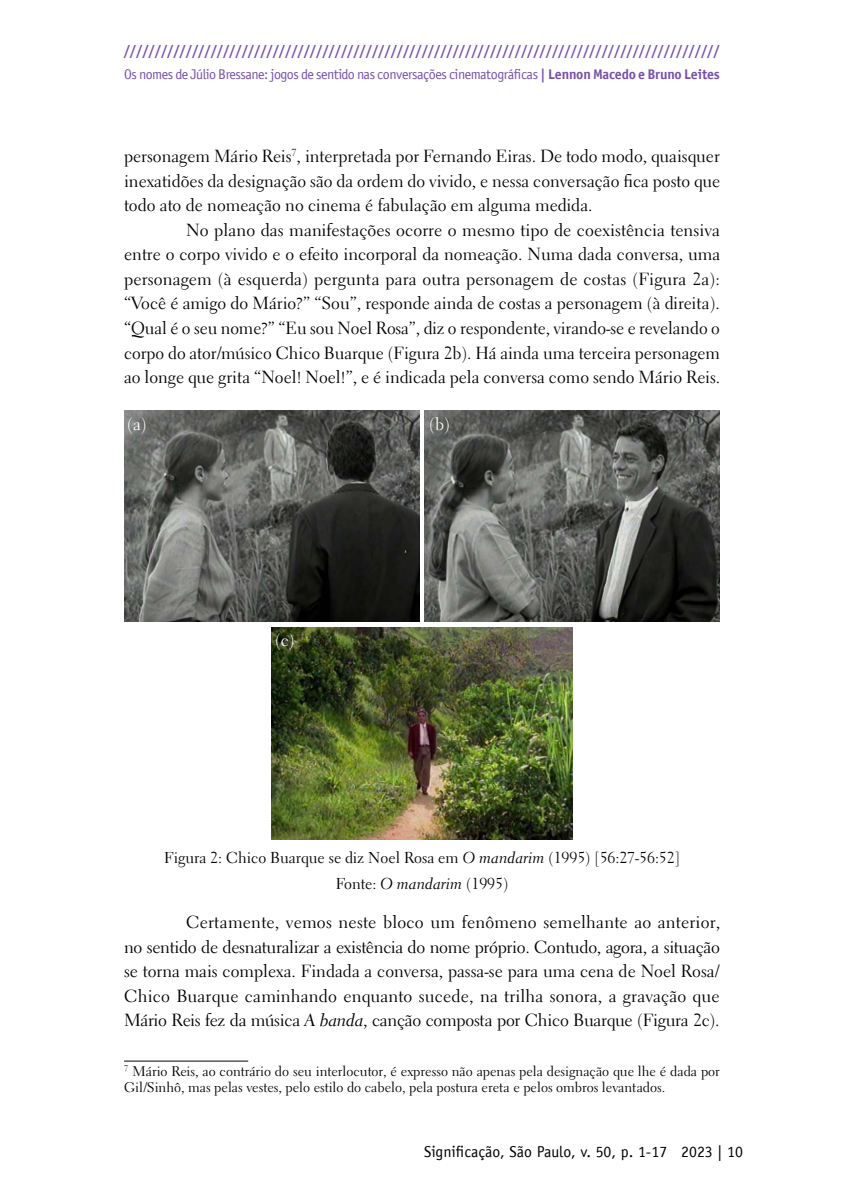
<style>
.page{position:relative;width:844px;height:1191px;background:#fff}
.page>*{position:absolute;margin:0;border:0;box-sizing:border-box;transform-origin:0 0}
.t1{font:17.5px/24.5px "Electra LT Std";color:#000;text-align:justify}
.t2{font:17.5px "Electra LT Std";color:#fff}
.t3{font:15.75px/25.7px "Electra LT Std";color:#000;text-align:center}
.t4{font:15.75px "Officina Sans LT";color:#000}
.t5{font:14px/15.8px "Electra LT Std";color:#000}
.t6{font:700 14px "Officina Sans LT";color:#7850ab}
.t7{font:14px "Officina Sans LT";letter-spacing:-.03em;color:#7850ab}
.s1{font-weight:700}
.s2{font-family:"Electra LT Std Cursive"}
</style>
<div class="page">
<img style="left:124px;top:410px;width:295px;height:212px">
<img style="left:424px;top:410px;width:295px;height:212px">
<img style="left:271px;top:627px;width:301px;height:212px">
<hr style="left:124px;top:1060px;width:124px;height:1px;background:#000">
<p class="t6" style="left:124px;top:41px;width:597px">////////////////////////////////////////////////////////////////////////////////////////////////</p>
<p class="t7" style="left:124px;top:66px;width:597px">Os nomes de Júlio Bressane: jogos de sentido nas conversações cinematográficas <span class="s1">| Lennon Macedo e Bruno Leites</span></p>
<p class="t1" style="left:124px;top:144px;width:597px">personagem Mário Reis<sup>7</sup>, interpretada por Fernando Eiras. De todo modo, quaisquer inexatidões da designação são da ordem do vivido, e nessa conversação fica posto que todo ato de nomeação no cinema é fabulação em alguma medida.</p>
<p class="t1" style="left:124px;top:217px;width:597px;text-indent:62px">No plano das manifestações ocorre o mesmo tipo de coexistência tensiva entre o corpo vivido e o efeito incorporal da nomeação. Numa dada conversa, uma personagem (à esquerda) pergunta para outra personagem de costas (Figura 2a): “Você é amigo do Mário?” “Sou”, responde ainda de costas a personagem (à direita). “Qual é o seu nome?” “Eu sou Noel Rosa”, diz o respondente, virando-se e revelando o corpo do ator/músico Chico Buarque (Figura 2b). Há ainda uma terceira personagem ao longe que grita “Noel! Noel!”, e é indicada pela conversa como sendo Mário Reis.</p>
<p class="t2" style="left:127px;top:413px;width:21px">(a)</p>
<p class="t2" style="left:275px;top:629px;width:21px">(c)</p>
<p class="t2" style="left:429px;top:413px;width:22px">(b)</p>
<p class="t3" style="left:164px;top:844px;width:517px">Figura 2: Chico Buarque se diz Noel Rosa em <span class="s2">O mandarim</span> (1995) [56:27-56:52]<br>Fonte: <span class="s2">O mandarim</span> (1995)</p>
<p class="t1" style="left:124px;top:909px;width:597px;text-indent:62px">Certamente, vemos neste bloco um fenômeno semelhante ao anterior, no sentido de desnaturalizar a existência do nome próprio. Contudo, agora, a situação se torna mais complexa. Findada a conversa, passa-se para uma cena de Noel Rosa/ Chico Buarque caminhando enquanto sucede, na trilha sonora, a gravação que Mário Reis fez da música <span class="s2">A banda</span>, canção composta por Chico Buarque (Figura 2c).</p>
<p class="t5" style="left:124px;top:1063px;width:597px"><sup>7</sup> Mário Reis, ao contrário do seu interlocutor, é expresso não apenas pela designação que lhe é dada por<br>Gil/Sinhô, mas pelas vestes, pelo estilo do cabelo, pela postura ereta e pelos ombros levantados.</p>
<p class="t4" style="left:424px;top:1142px;width:320px">Significação, São Paulo, v. 50, p. 1-17 2023 | 10</p>
</div>
